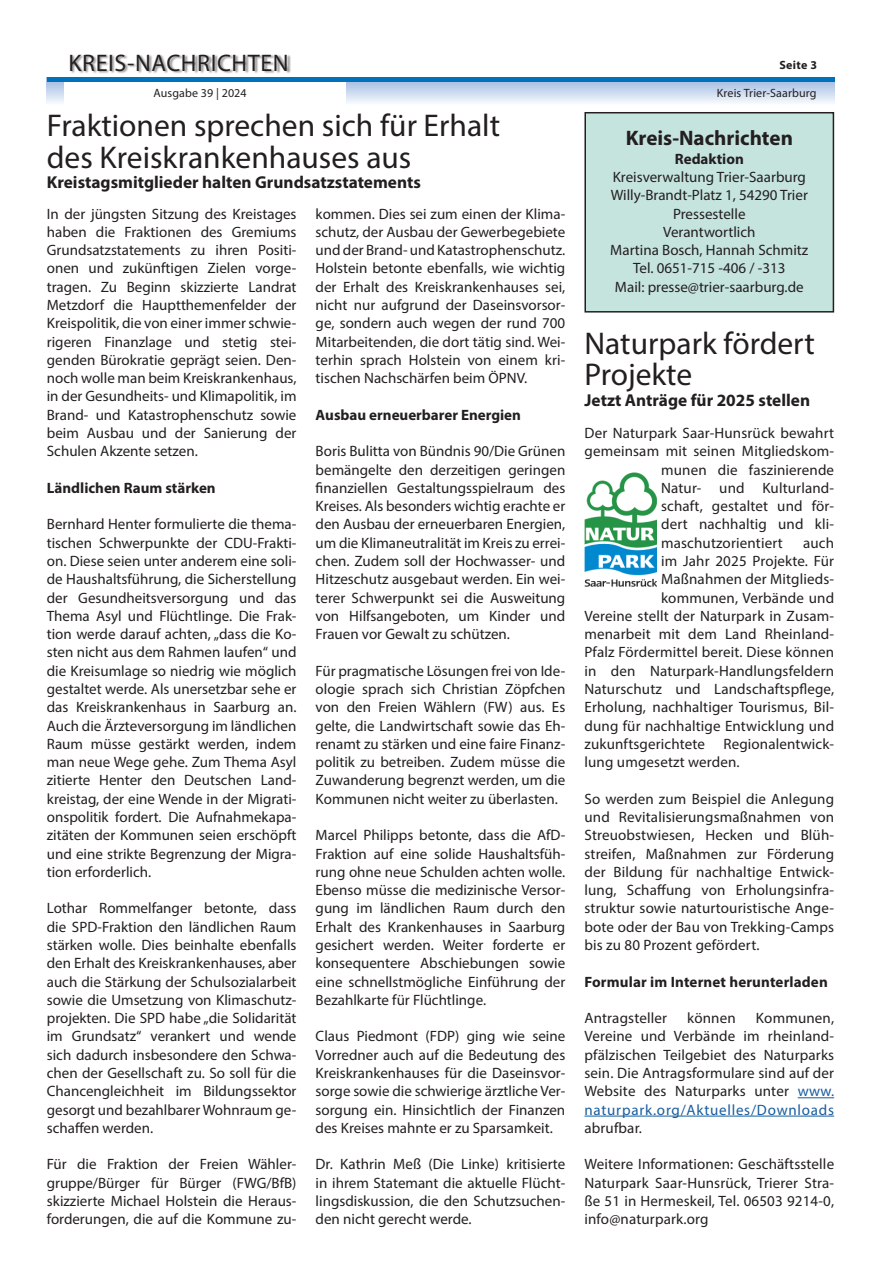
<style>
.page{position:relative;width:881px;height:1263px;background:#fff}
.page>*{position:absolute;margin:0;border:0;box-sizing:border-box;transform-origin:0 0}
.Headline{font:31.5px/31.5px "Myriad Pro";color:#231f20}
.t1{font:24px "Myriad Pro";letter-spacing:.025em;color:#231f20}
.Fließtext_Bold_zentr{font:700 21px "Myriad Pro";color:#231f20}
.Subline{font:700 17.25px "Myriad Pro";color:#231f20}
.Fließtext{font:15px/18.3px "Myriad Pro";letter-spacing:.01em;color:#231f20;text-align:justify}
.Fließtext_Bold_zentr-2{font:15px "Myriad Pro";color:#231f20}
.Fließtext-2{font:700 15px "Myriad Pro";color:#231f20}
.Fließtext_Bold_zentr-3{font:700 15px "Myriad Pro";color:#231f20}
.t2{font:12px "Myriad Pro";letter-spacing:.01em;color:#231f20}
.t3{font:700 12px "Myriad Pro";letter-spacing:.025em;color:#231f20}
.s1{color:#175d9e}
</style>
<div class="page">
<svg style="left:47px;top:82px;width:786px;height:21px;background:#cedbef"></svg>
<div style="left:64px;top:0;width:281px;height:113px;background:#fff"></div>
<div style="left:71px;top:54px;width:220px;height:20px;background:#231f20;opacity:.5"></div>
<hr style="left:47px;top:78px;width:786px;height:4px;background:#0072bc">
<div style="left:585px;top:113px;width:248px;height:199px;background:#c6e4de"></div>
<div style="left:584px;top:112px;width:249px;height:201px;border:2px solid #231f20"></div>
<hr style="left:797px;top:1097px;width:36px;height:1px;background:#175d9e">
<hr style="left:584px;top:1116px;width:249px;height:1px;background:#175d9e">
<img style="left:584px;top:472px;width:72px;height:115px">
<h2 class="t1" style="left:68px;top:48px;width:221px">KREIS-NACHRICHTEN</h2>
<p class="t2" style="left:153px;top:86px;width:95px">Ausgabe 39 | 2024</p>
<p class="Headline" style="left:47px;top:109px;width:454px">Fraktionen sprechen sich für Erhalt</p>
<p class="Headline" style="left:47px;top:141px;width:366px">des Kreiskrankenhauses aus</p>
<p class="Subline" style="left:47px;top:171px;width:375px">Kreistagsmitglieder halten Grundsatzstatements</p>
<p class="Fließtext" style="left:47px;top:204px;width:251px">In der jüngsten Sitzung des Kreistages haben die Fraktionen des Gremiums Grundsatzstatements zu ihren Positi&shy;onen und zukünftigen Zielen vorge&shy;tragen. Zu Beginn skizzierte Landrat Metzdorf die Hauptthemenfelder der Kreispolitik, die von einer immer schwie&shy;rigeren Finanzlage und stetig stei&shy;genden Bürokratie geprägt seien. Den&shy;noch wolle man beim Kreiskrankenhaus, in der Gesundheits- und Klimapolitik, im Brand- und Katastrophenschutz sowie beim Ausbau und der Sanierung der Schulen Akzente setzen.</p>
<p class="Fließtext-2" style="left:47px;top:478px;width:170px">Ländlichen Raum stärken</p>
<p class="Fließtext" style="left:47px;top:515px;width:251px">Bernhard Henter formulierte die thema&shy;tischen Schwerpunkte der CDU-Frakti&shy;on. Diese seien unter anderem eine soli&shy;de Haushaltsführung, die Sicherstellung der Gesundheitsversorgung und das Thema Asyl und Flüchtlinge. Die Frak&shy;tion werde darauf achten, „dass die Ko&shy;sten nicht aus dem Rahmen laufen“ und die Kreisumlage so niedrig wie möglich gestaltet werde. Als unersetzbar sehe er das Kreiskrankenhaus in Saarburg an.<br>Auch die Ärzteversorgung im ländlichen Raum müsse gestärkt werden, indem man neue Wege gehe. Zum Thema Asyl zitierte Henter den Deutschen Land&shy;kreistag, der eine Wende in der Migrati&shy;onspolitik fordert. Die Aufnahmekapa&shy;zitäten der Kommunen seien erschöpft und eine strikte Begrenzung der Migra&shy;tion erforderlich.</p>
<p class="Fließtext" style="left:47px;top:899px;width:251px">Lothar Rommelfanger betonte, dass die SPD-Fraktion den ländlichen Raum stärken wolle. Dies beinhalte ebenfalls den Erhalt des Kreiskrankenhauses, aber auch die Stärkung der Schulsozialarbeit sowie die Umsetzung von Klimaschutz&shy;projekten. Die SPD habe „die Solidarität im Grundsatz“ verankert und wende sich dadurch insbesondere den Schwa&shy;chen der Gesellschaft zu. So soll für die Chancengleichheit im Bildungssektor gesorgt und bezahlbarer Wohnraum ge&shy;schaffen werden.</p>
<p class="Fließtext" style="left:47px;top:1155px;width:251px">Für die Fraktion der Freien Wähler&shy;gruppe/Bürger für Bürger (FWG/BfB) skizzierte Michael Holstein die Heraus&shy;forderungen, die auf die Kommune zu-</p>
<p class="Fließtext" style="left:315px;top:204px;width:251px">kommen. Dies sei zum einen der Klima&shy;schutz, der Ausbau der Gewerbegebiete und der Brand- und Katastrophenschutz.<br>Holstein betonte ebenfalls, wie wichtig der Erhalt des Kreiskrankenhauses sei, nicht nur aufgrund der Daseinsvorsor&shy;ge, sondern auch wegen der rund 700<br>Mitarbeitenden, die dort tätig sind. Wei&shy;terhin sprach Holstein von einem kri&shy;tischen Nachschärfen beim ÖPNV.</p>
<p class="Fließtext-2" style="left:315px;top:405px;width:207px">Ausbau erneuerbarer Energien</p>
<p class="Fließtext" style="left:315px;top:442px;width:251px">Boris Bulitta von Bündnis 90/Die Grünen bemängelte den derzeitigen geringen finanziellen Gestaltungsspielraum des Kreises. Als besonders wichtig erachte er den Ausbau der erneuerbaren Energien, um die Klimaneutralität im Kreis zu errei&shy;chen. Zudem soll der Hochwasser- und Hitzeschutz ausgebaut werden. Ein wei&shy;terer Schwerpunkt sei die Ausweitung von Hilfsangeboten, um Kinder und Frauen vor Gewalt zu schützen.</p>
<p class="Fließtext" style="left:315px;top:661px;width:251px">Für pragmatische Lösungen frei von Ide&shy;ologie sprach sich Christian Zöpfchen von den Freien Wählern (FW) aus. Es gelte, die Landwirtschaft sowie das Eh&shy;renamt zu stärken und eine faire Finanz&shy;politik zu betreiben. Zudem müsse die Zuwanderung begrenzt werden, um die Kommunen nicht weiter zu überlasten.</p>
<p class="Fließtext" style="left:315px;top:826px;width:251px">Marcel Philipps betonte, dass die AfD-Fraktion auf eine solide Haushaltsfüh&shy;rung ohne neue Schulden achten wolle.<br>Ebenso müsse die medizinische Versor&shy;gung im ländlichen Raum durch den Erhalt des Krankenhauses in Saarburg gesichert werden. Weiter forderte er konsequentere Abschiebungen sowie eine schnellstmögliche Einführung der Bezahlkarte für Flüchtlinge.</p>
<p class="Fließtext" style="left:315px;top:1027px;width:251px">Claus Piedmont (FDP) ging wie seine Vorredner auch auf die Bedeutung des Kreiskrankenhauses für die Daseinsvor&shy;sorge sowie die schwierige ärztliche Ver&shy;sorgung ein. Hinsichtlich der Finanzen des Kreises mahnte er zu Sparsamkeit.</p>
<p class="Fließtext" style="left:315px;top:1155px;width:251px">Dr. Kathrin Meß (Die Linke) kritisierte in ihrem Statemant die aktuelle Flücht&shy;lingsdiskussion, die den Schutzsuchen&shy;den nicht gerecht werde.</p>
<p class="t3" style="left:779px;top:57px;width:39px">Seite 3</p>
<p class="t2" style="left:716px;top:86px;width:101px">Kreis Trier-Saarburg</p>
<p class="Fließtext_Bold_zentr" style="left:625px;top:125px;width:169px">Kreis-Nachrichten</p>
<p class="Fließtext_Bold_zentr-3" style="left:674px;top:149px;width:70px">Redaktion</p>
<p class="Fließtext_Bold_zentr-2" style="left:612px;top:168px;width:195px">Kreisverwaltung Trier-Saarburg</p>
<p class="Fließtext_Bold_zentr-2" style="left:610px;top:186px;width:198px">Willy-Brandt-Platz 1, 54290 Trier</p>
<p class="Fließtext_Bold_zentr-2" style="left:672px;top:204px;width:74px">Pressestelle</p>
<p class="Fließtext_Bold_zentr-2" style="left:663px;top:223px;width:94px">Verantwortlich</p>
<p class="Fließtext_Bold_zentr-2" style="left:610px;top:241px;width:199px">Martina Bosch, Hannah Schmitz</p>
<p class="Fließtext_Bold_zentr-2" style="left:633px;top:259px;width:154px">Tel. 0651-715 -406 / -313</p>
<p class="Fließtext_Bold_zentr-2" style="left:614px;top:277px;width:190px">Mail: presse@trier-saarburg.de</p>
<p class="Headline" style="left:584px;top:327px;width:232px">Naturpark fördert<br>Projekte</p>
<p class="Subline" style="left:584px;top:389px;width:227px">Jetzt Anträge für 2025 stellen</p>
<p class="Fließtext" style="left:584px;top:424px;width:251px">Der Naturpark Saar-Hunsrück bewahrt</p>
<p class="Fließtext" style="left:584px;top:442px;width:251px">gemeinsam mit seinen Mitgliedskom-</p>
<p class="Fließtext" style="left:660px;top:460px;width:174px">munen die faszinierende</p>
<p class="Fließtext" style="left:660px;top:478px;width:174px">Natur- und Kulturland-</p>
<p class="Fließtext" style="left:660px;top:497px;width:174px">schaft, gestaltet und för-</p>
<p class="Fließtext" style="left:660px;top:515px;width:174px">dert nachhaltig und kli-</p>
<p class="Fließtext" style="left:660px;top:533px;width:123px">maschutzorientiert</p>
<p class="Fließtext" style="left:802px;top:533px;width:32px">auch</p>
<p class="Fließtext" style="left:660px;top:552px;width:174px">im Jahr 2025 Projekte. Für</p>
<p class="Fließtext" style="left:660px;top:570px;width:174px">Maßnahmen der Mitglieds-</p>
<p class="Fließtext" style="left:660px;top:588px;width:174px">kommunen, Verbände und</p>
<p class="Fließtext" style="left:584px;top:606px;width:251px">Vereine stellt der Naturpark in Zusam-</p>
<p class="Fließtext" style="left:584px;top:625px;width:251px">menarbeit mit dem Land Rheinland-</p>
<p class="Fließtext" style="left:584px;top:643px;width:251px">Pfalz Fördermittel bereit. Diese können</p>
<p class="Fließtext" style="left:584px;top:661px;width:251px">in den Naturpark-Handlungsfeldern</p>
<p class="Fließtext" style="left:584px;top:680px;width:251px">Naturschutz und Landschaftspflege,</p>
<p class="Fließtext" style="left:584px;top:698px;width:251px">Erholung, nachhaltiger Tourismus, Bil-</p>
<p class="Fließtext" style="left:584px;top:716px;width:251px">dung für nachhaltige Entwicklung und</p>
<p class="Fließtext" style="left:584px;top:734px;width:251px">zukunftsgerichtete Regionalentwick-</p>
<p class="Fließtext" style="left:584px;top:753px;width:157px">lung umgesetzt werden.</p>
<p class="Fließtext" style="left:584px;top:789px;width:251px">So werden zum Beispiel die Anlegung und Revitalisierungsmaßnahmen von Streuobstwiesen, Hecken und Blüh&shy;streifen, Maßnahmen zur Förderung der Bildung für nachhaltige Entwick&shy;lung, Schaffung von Erholungsinfra&shy;struktur sowie naturtouristische Ange&shy;bote oder der Bau von Trekking-Camps bis zu 80 Prozent gefördert.</p>
<p class="Fließtext-2" style="left:584px;top:972px;width:245px">Formular im Internet herunterladen</p>
<p class="Fließtext" style="left:584px;top:1009px;width:84px">Antragsteller</p>
<p class="Fließtext" style="left:687px;top:1009px;width:50px">können</p>
<p class="Fließtext" style="left:584px;top:1009px;width:251px;text-indent:171px">Kommunen, Vereine und Verbände im rheinland&shy;pfälzischen Teilgebiet des Naturparks sein. Die Antragsformulare sind auf der Website des Naturparks unter <span class="s1">www. naturpark.org/Aktuelles/Downloads </span>abrufbar.</p>
<p class="Fließtext" style="left:584px;top:1155px;width:251px">Weitere Informationen: Geschäftsstelle Naturpark Saar-Hunsrück, Trierer Stra&shy;ße 51 in Hermeskeil, Tel. 06503 9214-0, info@naturpark.org</p>
</div>
